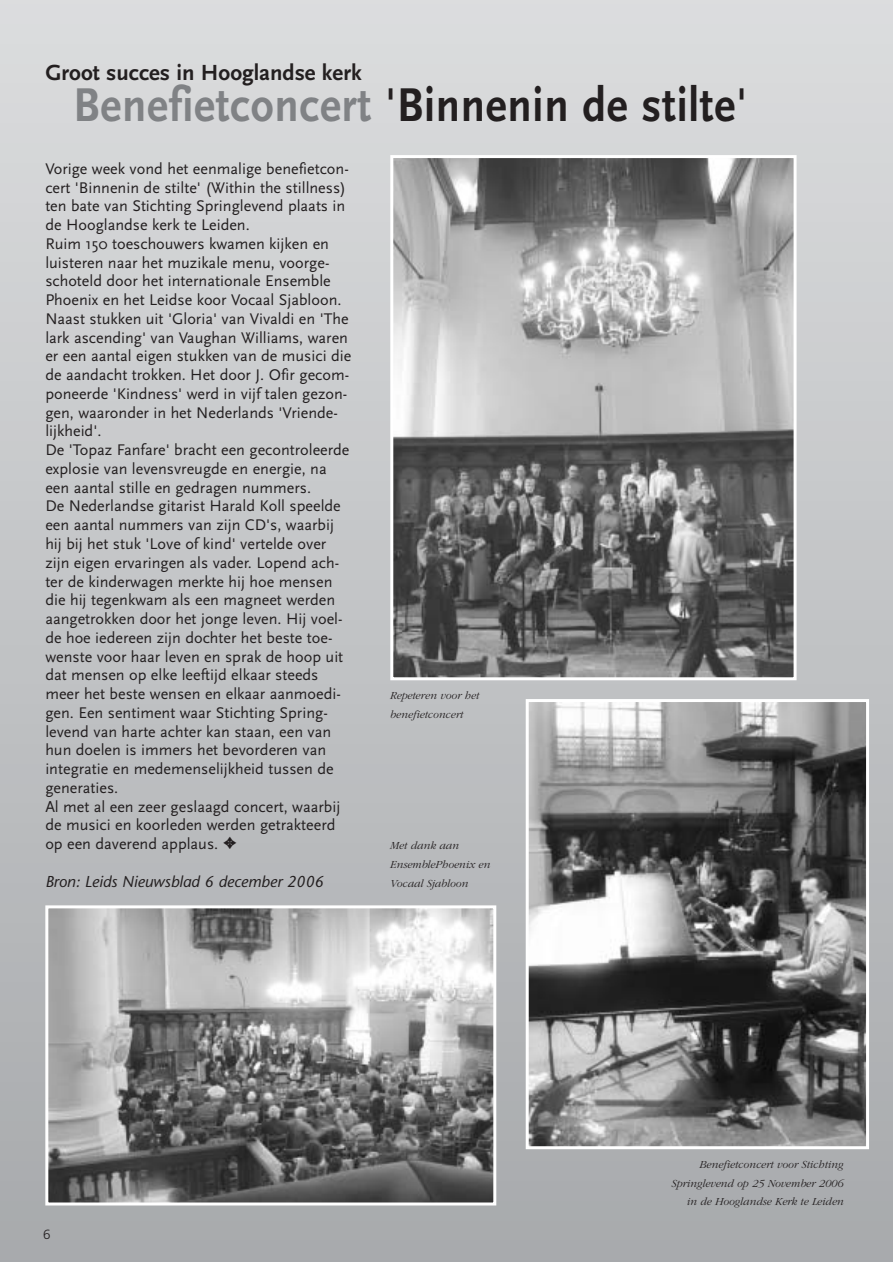
<style>
.page{position:relative;width:893px;height:1262px;background:#fff}
.page>*{position:absolute;margin:0;border:0;box-sizing:border-box;transform-origin:0 0}
.t1{font:700 49.5px "Scala Sans";letter-spacing:.015em;color:#231f20;scale:.9 1}
.t2{font:700 22.8px "Scala Sans";color:#231f20}
.t3{font:16.2px/18.8px "Scala Sans";color:#231f20}
.t4{font:italic 15.75px "Stone Sans";color:#231f20}
.t5{font:300 13.35px "Frutiger";color:#231f20}
.t6{font:italic 300 11.25px/18.8px "Garamond";color:#231f20}
.s1{color:#808285}
</style>
<div class="page">
<div style="left:1px;top:0;width:891px;height:1261px;background:linear-gradient(to bottom,#dbddde,#a7aaac)"></div>
<img style="left:394px;top:159px;width:398px;height:517px">
<div style="left:390px;top:155px;width:406px;height:525px;border:3px solid #fff"></div>
<img style="left:529px;top:703px;width:336px;height:442px">
<div style="left:525px;top:699px;width:344px;height:450px;border:3px solid #fff"></div>
<img style="left:49px;top:909px;width:443px;height:292px">
<div style="left:45px;top:905px;width:451px;height:300px;border:3px solid #fff"></div>
<h2 class="t2" style="left:45px;top:63px;width:318px">Groot succes in Hooglandse kerk</h2>
<h1 class="t1" style="left:73px;top:85px;width:750px"><span class="s1">Benefietconcert</span> 'Binnenin de stilte'</h1>
<p class="t3" style="left:45px;top:161px;width:307px">Vorige week vond het eenmalige benefietcon&shy;cert 'Binnenin de stilte' (Within the stillness) ten bate van Stichting Springlevend plaats in de Hooglandse kerk te Leiden.<br>Ruim 150 toeschouwers kwamen kijken en luisteren naar het muzikale menu, voorge&shy;schoteld door het internationale Ensemble Phoenix en het Leidse koor Vocaal Sjabloon.<br>Naast stukken uit 'Gloria' van Vivaldi en 'The lark ascending' van Vaughan Williams, waren er een aantal eigen stukken van de musici die de aandacht trokken. Het door J. Ofir gecom&shy;poneerde 'Kindness' werd in vijf talen gezon&shy;gen, waaronder in het Nederlands 'Vriende&shy;lijkheid'.<br>De 'Topaz Fanfare' bracht een gecontroleerde explosie van levensvreugde en energie, na een aantal stille en gedragen nummers.<br>De Nederlandse gitarist Harald Koll speelde een aantal nummers van zijn CD's, waarbij hij bij het stuk 'Love of kind' vertelde over zijn eigen ervaringen als vader. Lopend ach&shy;ter de kinderwagen merkte hij hoe mensen die hij tegenkwam als een magneet werden aangetrokken door het jonge leven. Hij voel&shy;de hoe iedereen zijn dochter het beste toe&shy;wenste voor haar leven en sprak de hoop uit dat mensen op elke leeftijd elkaar steeds meer het beste wensen en elkaar aanmoedi&shy;gen. Een sentiment waar Stichting Spring&shy;levend van harte achter kan staan, een van hun doelen is immers het bevorderen van integratie en medemenselijkheid tussen de generaties.<br>Al met al een zeer geslaagd concert, waarbij de musici en koorleden werden getrakteerd op een daverend applaus. ✦</p>
<p class="t4" style="left:45px;top:875px;width:279px">Bron: Leids Nieuwsblad 6 december 2006</p>
<p class="t6" style="left:390px;top:687px;width:90px">Repeteren voor het benefietconcert</p>
<p class="t6" style="left:390px;top:837px;width:102px">Met dank aan<br>EnsemblePhoenix en<br>Vocaal Sjabloon</p>
<p class="t5" style="left:43px;top:1229px;width:9px">6</p>
<p class="t6" style="left:671px;top:1156px;width:174px;text-align:right">Benefietconcert voor Stichting<br>Springlevend op 25 November 2006 in de Hooglandse Kerk te Leiden</p>
</div>
